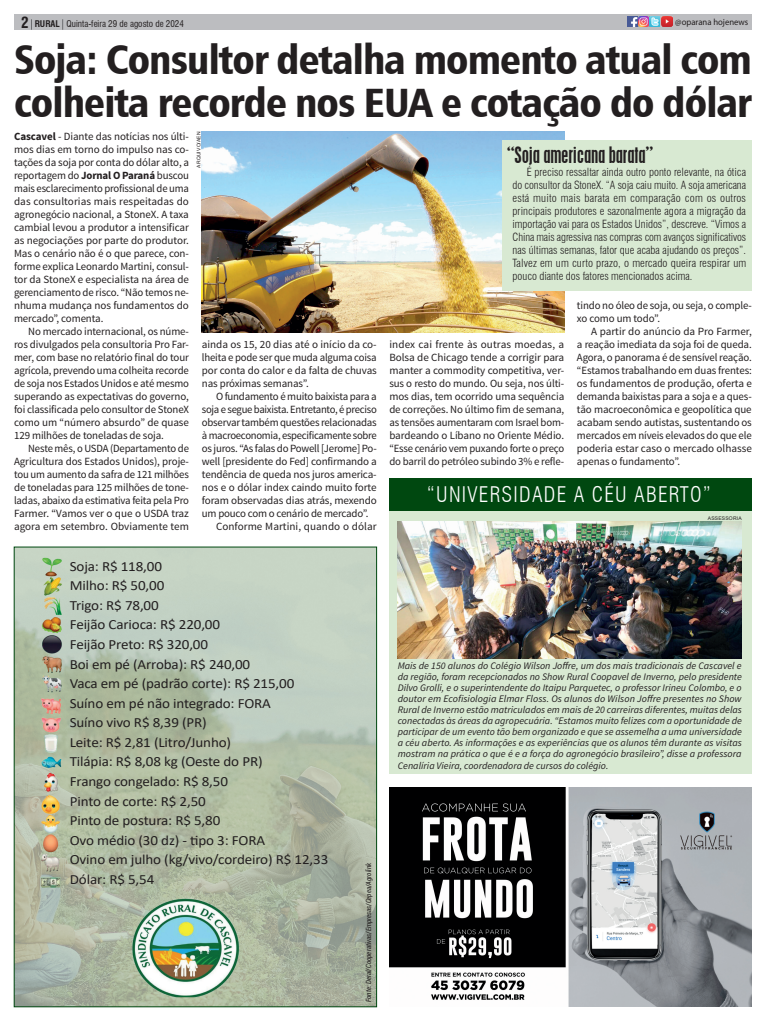
<style>
.page{position:relative;width:766px;height:1021px;background:#fff}
.page>*{position:absolute;margin:0;border:0;box-sizing:border-box;transform-origin:0 0}
.TITULO_ESSE_1{font:41px "Humanist 777 BT Black Condensed B";letter-spacing:-.02em;color:#231f20}
.titulo_fotolegenda{font:300 condensed 21px "Swiss 721 BT";letter-spacing:.06em;color:#fff}
.Box_titulo{font:condensed 20px "Placard";color:#231f20}
.t1{font:700 condensed 15px "Swiss 721 BT";color:#231f20}
.t2{font:14px/19.6px "Calibri";letter-spacing:-.01em;color:#231f20;scale:1.07 1}
.TEXTO_ESSE{font:11px/13px "Source Sans Pro";letter-spacing:-.01em;color:#231f20;text-align:justify}
.Texto_Principal{font:300 condensed 11px/13px "Swiss 721 BT";color:#231f20;text-align:justify}
.TEXTO_ESSE-2{font:italic 10px/11px "Source Sans Pro";color:#231f20;text-align:justify}
.t3{font:condensed 9px "Swiss 721 BT";color:#231f20}
.t4{font:9px "Myriad Pro";color:#231f20;scale:.96 1}
.t5{font:italic condensed 7.2px "Roboto";color:#231f20;scale:.93 1}
.Crédito{font:5px "Arial";letter-spacing:.035em;color:#231f20}
.s1{font-weight:700}
</style>
<div class="page">
<div style="left:14px;top:14px;width:737px;height:16px;background:#bcbdc0"></div>
<svg style="left:627px;top:17px;width:45px;height:10px"></svg>
<img style="left:16px;top:549px;width:358px;height:455px">
<img style="left:389px;top:787px;width:362px;height:219px">
<div style="left:389px;top:481px;width:362px;height:292px;background:#d8e9d2"></div>
<div style="left:389px;top:478px;width:362px;height:33px;background:#004810"></div>
<img style="left:397px;top:521px;width:344px;height:137px">
<img style="left:202px;top:131px;width:362px;height:201px">
<div style="left:502px;top:140px;width:249px;height:151px;background:#d8e9d2"></div>
<p class="t1" style="left:21px;top:14px;width:9px">2</p>
<p class="t3" style="left:35px;top:19px;width:151px"><span class="s1">RURAL</span> Quinta-feira 29 de agosto de 2024</p>
<p class="t4" style="left:675px;top:16px;width:77px">@oparana hojenews</p>
<p class="TITULO_ESSE_1" style="left:14px;top:33px;width:739px">Soja: Consultor detalha momento atual com</p>
<p class="TITULO_ESSE_1" style="left:14px;top:76px;width:739px">colheita recorde nos EUA e cotação do dólar</p>
<p class="TEXTO_ESSE" style="left:14px;top:130px;width:176px"><span class="s1">Cascavel</span> - Diante das notícias nos últi&shy;mos dias em torno do impulso nas co&shy;tações da soja por conta do dólar alto, a reportagem do <span class="s1">Jornal O Paraná</span> buscou mais esclarecimento profissional de uma das consultorias mais respeitadas do agronegócio nacional, a StoneX. A taxa cambial levou a produtor a intensificar as negociações por parte do produtor.<br>Mas o cenário não é o que parece, con&shy;forme explica Leonardo Martini, consul&shy;tor da StoneX e especialista na área de gerenciamento de risco. “Não temos ne&shy;nhuma mudança nos fundamentos do mercado”, comenta.</p>
<p class="TEXTO_ESSE" style="left:14px;top:325px;width:176px;text-indent:14px">No mercado internacional, os núme&shy;ros divulgados pela consultoria Pro Far&shy;mer, com base no relatório final do tour agrícola, prevendo uma colheita recorde de soja nos Estados Unidos e até mesmo superando as expectativas do governo, foi classificada pelo consultor de StoneX como um “número absurdo” de quase 129 milhões de toneladas de soja.</p>
<p class="TEXTO_ESSE" style="left:14px;top:442px;width:176px;text-indent:14px">Neste mês, o USDA (Departamento de Agricultura dos Estados Unidos), proje&shy;tou um aumento da safra de 121 milhões de toneladas para 125 milhões de tone&shy;ladas, abaixo da estimativa feita pela Pro Farmer. “Vamos ver o que o USDA traz agora em setembro. Obviamente tem</p>
<p class="Crédito" style="left:195px;top:168px;width:38px;rotate:-90deg">ARQUIVO/AEN</p>
<p class="TEXTO_ESSE" style="left:202px;top:338px;width:176px">ainda os 15, 20 dias até o início da co&shy;lheita e pode ser que muda alguma coisa por conta do calor e da falta de chuvas nas próximas semanas”.</p>
<p class="TEXTO_ESSE" style="left:202px;top:390px;width:176px;text-indent:14px">O fundamento é muito baixista para a soja e segue baixista. Entretanto, é preciso observar também questões relacionadas à macroeconomia, especificamente sobre os juros. “As falas do Powell [Jerome] Po&shy;well [presidente do Fed] confirmando a tendência de queda nos juros america&shy;nos e o dólar index caindo muito forte foram observadas dias atrás, mexendo um pouco com o cenário de mercado”.</p>
<p class="TEXTO_ESSE" style="left:216px;top:520px;width:162px">Conforme Martini, quando o dólar</p>
<p class="t2" style="left:70px;top:556px;width:243px">Soja: R$ 118,00<br>Milho: R$ 50,00<br>Trigo: R$ 78,00<br>Feijão Carioca: R$ 220,00<br>Feijão Preto: R$ 320,00<br>Boi em pé (Arroba): R$ 240,00<br>Vaca em pé (padrão corte): R$ 215,00<br>Suíno em pé não integrado: FORA<br>Suíno vivo R$ 8,39 (PR)<br>Leite: R$ 2,81 (Litro/Junho)<br>Tilápia: R$ 8,08 kg (Oeste do PR)<br>Frango congelado: R$ 8,50<br>Pinto de corte: R$ 2,50<br>Pinto de postura: R$ 5,80<br>Ovo médio (30 dz) - tipo 3: FORA<br>Ovino em julho (kg/vivo/cordeiro) R$ 12,33<br>Dólar: R$ 5,54</p>
<p class="t5" style="left:363px;top:1002px;width:151px;rotate:-90deg">Fonte: Deral/Cooperativas/Empresas/Cepea/Agrolink</p>
<p class="Box_titulo" style="left:506px;top:143px;width:148px">“Soja americana barata”</p>
<p class="Texto_Principal" style="left:512px;top:165px;width:235px;text-indent:14px">É preciso ressaltar ainda outro ponto relevante, na ótica do consultor da StoneX. “A soja caiu muito. A soja americana está muito mais barata em comparação com os outros principais produtores e sazonalmente agora a migração da importação vai para os Estados Unidos”, descreve. “Vimos a China mais agressiva nas compras com avanços significativos nas últimas semanas, fator que acaba ajudando os preços”.<br>Talvez em um curto prazo, o mercado queira respirar um pouco diante dos fatores mencionados acima.</p>
<p class="TEXTO_ESSE" style="left:389px;top:338px;width:176px">index cai frente às outras moedas, a Bolsa de Chicago tende a corrigir para manter a commodity competitiva, ver&shy;sus o resto do mundo. Ou seja, nos últi&shy;mos dias, tem ocorrido uma sequência de correções. No último fim de semana, as tensões aumentaram com Israel bom&shy;bardeando o Líbano no Oriente Médio. “Esse cenário vem puxando forte o preço do barril do petróleo subindo 3% e refle-</p>
<p class="TEXTO_ESSE" style="left:576px;top:299px;width:176px">tindo no óleo de soja, ou seja, o comple&shy;xo como um todo”.</p>
<p class="TEXTO_ESSE" style="left:576px;top:325px;width:176px;text-indent:14px">A partir do anúncio da Pro Farmer, a reação imediata da soja foi de queda.<br>Agora, o panorama é de sensível reação. “Estamos trabalhando em duas frentes: os fundamentos de produção, oferta e demanda baixistas para a soja e a ques&shy;tão macroeconômica e geopolítica que acabam sendo autistas, sustentando os mercados em níveis elevados do que ele poderia estar caso o mercado olhasse apenas o fundamento”.</p>
<p class="titulo_fotolegenda" style="left:427px;top:481px;width:285px">“UNIVERSIDADE A CÉU ABERTO”</p>
<p class="Crédito" style="left:707px;top:515px;width:35px">ASSESSORIA</p>
<p class="TEXTO_ESSE-2" style="left:397px;top:660px;width:345px">Mais de 150 alunos do Colégio Wilson Joffre, um dos mais tradicionais de Cascavel e da região, foram recepcionados no Show Rural Coopavel de Inverno, pelo presidente Dilvo Grolli, e o superintendente do Itaipu Parquetec, o professor Irineu Colombo, e o doutor em Ecofisiologia Elmar Floss. Os alunos do Wilson Joffre presentes no Show Rural de Inverno estão matriculados em mais de 20 carreiras diferentes, muitas delas conectadas às áreas da agropecuária. “Estamos muito felizes com a oportunidade de participar de um evento tão bem organizado e que se assemelha a uma universidade a céu aberto. As informações e as experiências que os alunos têm durante as visitas mostram na prática o que é e a força do agronegócio brasileiro”, disse a professora Cenalíria Vieira, coordenadora de cursos do colégio.</p>
</div>
